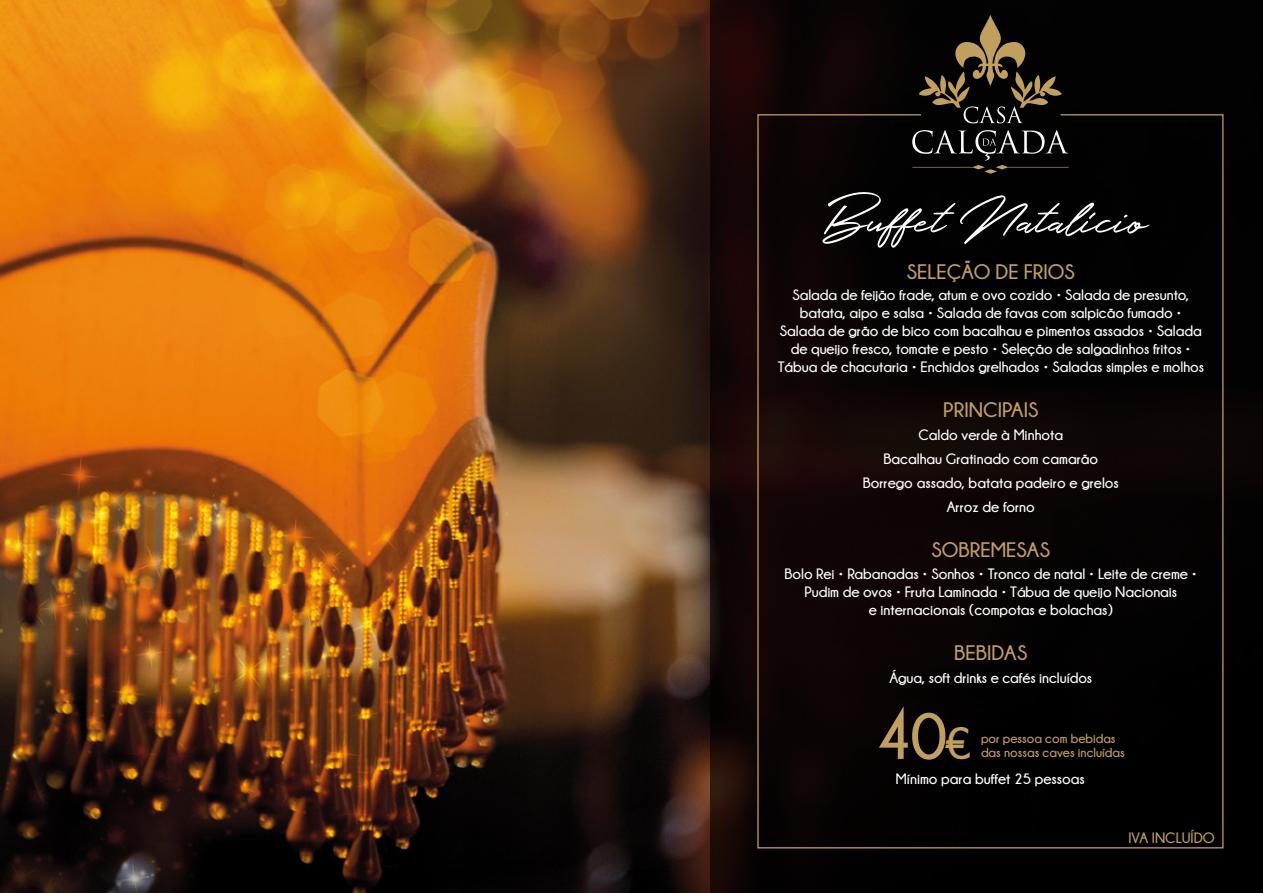
<style>
.page{position:relative;width:1263px;height:893px;background:#fff}
.page>*{position:absolute;margin:0;border:0;box-sizing:border-box;transform-origin:0 0}
.t1{font:700 65.85px "Champagne&Limousines";color:#c19f5f}
.t2{font:57px "Holland";color:#fff}
.t3{font:700 21px "Champagne&Limousines";color:#c19f5f}
.t4{font:700 15px/18px "Champagne&Limousines";letter-spacing:-.005em;color:#fff;text-align:center}
.t5{font:700 15px "Champagne&Limousines";color:#c19f5f}
.t6{font:700 13.05px/14.2px "Champagne&Limousines";color:#c19f5f}
.s1{font-size:45.6px}
</style>
<div class="page">
<img style="left:0;top:0;width:710px;height:893px">
<svg style="left:710px;top:0;width:553px;height:893px;background:#090303"></svg>
<svg style="left:919px;top:15px;width:143px;height:99px;background:#2e2618"></svg>
<svg style="left:757px;top:114px;width:467px;height:735px;background:#090404"></svg>
<h2 class="t2" style="left:822px;top:177px;width:327px">Buffet Natalício</h2>
<h3 class="t3" style="left:907px;top:260px;width:170px">SELEÇÃO DE FRIOS</h3>
<p class="t4" style="left:778px;top:286px;width:428px">Salada de feijão frade, atum e ovo cozido • Salada de presunto, batata, aipo e salsa • Salada de favas com salpicão fumado • Salada de grão de bico com bacalhau e pimentos assados • Salada de queijo fresco, tomate e pesto • Seleção de salgadinhos fritos • Tábua de chacutaria • Enchidos grelhados • Saladas simples e molhos</p>
<h3 class="t3" style="left:943px;top:398px;width:97px">PRINCIPAIS</h3>
<p class="t4" style="left:863px;top:422px;width:258px;line-height:24px">Caldo verde à Minhota<br>Bacalhau Gratinado com camarão<br>Borrego assado, batata padeiro e grelos<br>Arroz de forno</p>
<h3 class="t3" style="left:931px;top:538px;width:120px">SOBREMESAS</h3>
<p class="t4" style="left:785px;top:565px;width:414px">Bolo Rei • Rabanadas • Sonhos • Tronco de natal • Leite de creme •<br>Pudim de ovos • Fruta Laminada • Tábua de queijo Nacionais<br>e internacionais (compotas e bolachas)</p>
<h3 class="t3" style="left:954px;top:641px;width:75px">BEBIDAS</h3>
<p class="t4" style="left:889px;top:668px;width:204px">Água, soft drinks e cafés incluídos</p>
<h1 class="t1" style="left:874px;top:700px;width:97px">40<span class="s1">€</span></h1>
<p class="t6" style="left:981px;top:731px;width:145px">por pessoa com bebidas das nossas caves incluídas</p>
<p class="t4" style="left:896px;top:769px;width:190px">Mínimo para buffet 25 pessoas</p>
<p class="t5" style="left:1128px;top:830px;width:88px">IVA INCLUÍDO</p>
</div>
